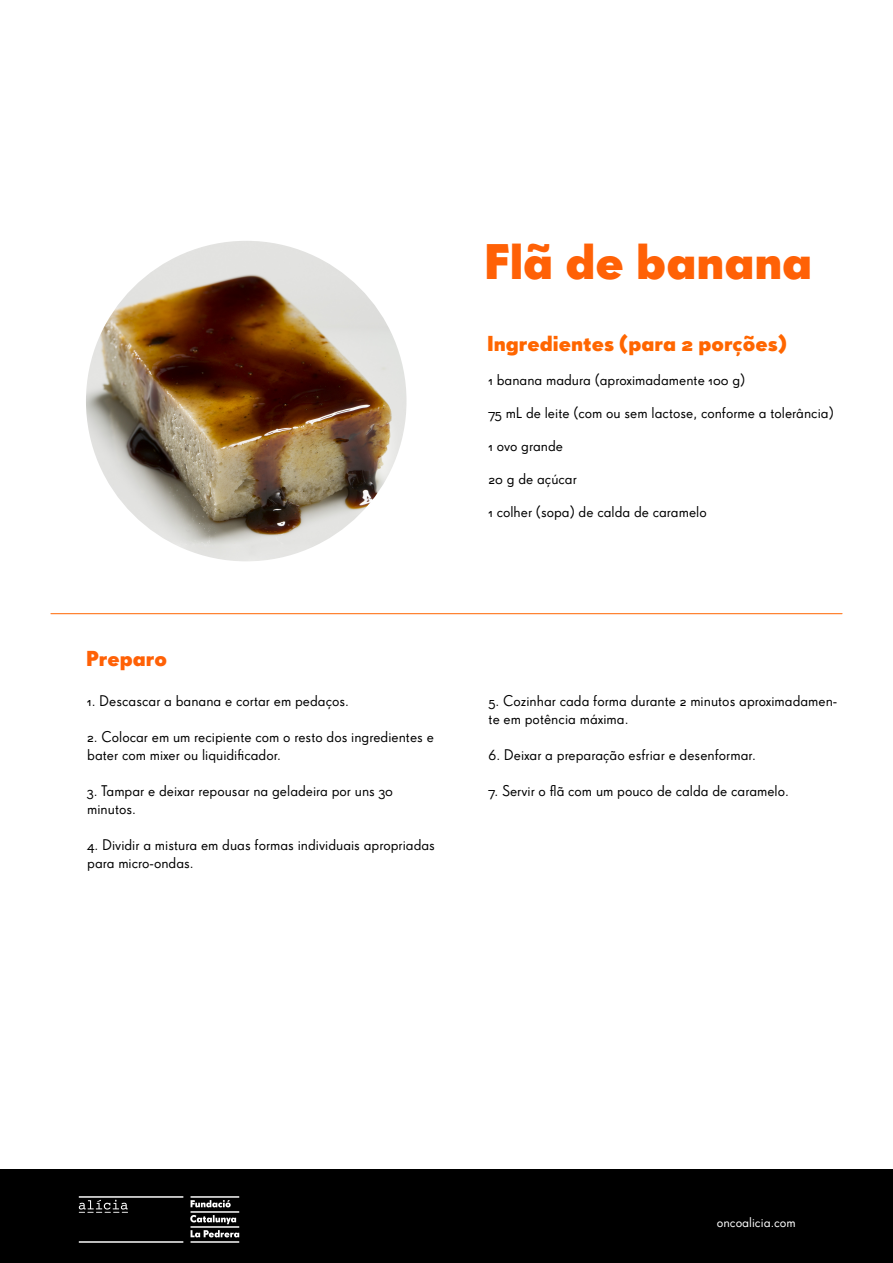
<style>
.page{position:relative;width:893px;height:1263px;background:#fff}
.page>*{position:absolute;margin:0;border:0;box-sizing:border-box;transform-origin:0 0}
.t1{font:48.45px "Super Grotesk OT Bld";color:#ff6106}
.t2{font:21px "Super Grotesk OT Bld";color:#f60}
.t3{font:21px "Super Grotesk OT Bld";color:#ff6106}
.t4{font:15px/18px "Super Grotesk OT";color:#000}
.t5{font:13.5px "Super Grotesk OT";color:#fff}
</style>
<div class="page">
<img style="left:86px;top:241px;width:320px;height:320px;border-radius:160px">
<hr style="left:51px;top:613px;width:791px;height:1px;background:#f60">
<div style="left:0;top:1170px;width:893px;height:93px;background:#000"></div>
<img style="left:78px;top:1196px;width:162px;height:47px">
<h1 class="t1" style="left:484px;top:231px;width:330px">Flã de banana</h1>
<h2 class="t2" style="left:487px;top:330px;width:301px">Ingredientes (para 2 porções)</h2>
<p class="t4" style="left:488px;top:371px;width:258px">1 banana madura (aproximadamente 100 g)</p>
<p class="t4" style="left:488px;top:404px;width:347px">75 mL de leite (com ou sem lactose, conforme a tolerância)</p>
<p class="t4" style="left:488px;top:437px;width:76px">1 ovo grande</p>
<p class="t4" style="left:488px;top:470px;width:90px">20 g de açúcar</p>
<p class="t4" style="left:488px;top:503px;width:220px">1 colher (sopa) de calda de caramelo</p>
<h2 class="t3" style="left:86px;top:646px;width:82px">Preparo</h2>
<p class="t4" style="left:87px;top:691px;width:263px">1. Descascar a banana e cortar em pedaços.</p>
<p class="t4" style="left:87px;top:727px;width:348px">2. Colocar em um recipiente com o resto dos ingredientes e bater com mixer ou liquidificador.</p>
<p class="t4" style="left:87px;top:781px;width:307px">3. Tampar e deixar repousar na geladeira por uns 30 minutos.</p>
<p class="t4" style="left:87px;top:835px;width:349px">4. Dividir a mistura em duas formas individuais apropriadas para micro-ondas.</p>
<p class="t4" style="left:489px;top:691px;width:350px">5. Cozinhar cada forma durante 2 minutos aproximadamen&shy;te em potência máxima.</p>
<p class="t4" style="left:489px;top:745px;width:269px">6. Deixar a preparação esfriar e desenformar.</p>
<p class="t4" style="left:489px;top:781px;width:302px">7. Servir o flã com um pouco de calda de caramelo.</p>
<p class="t5" style="left:717px;top:1215px;width:80px">oncoalicia.com</p>
</div>
